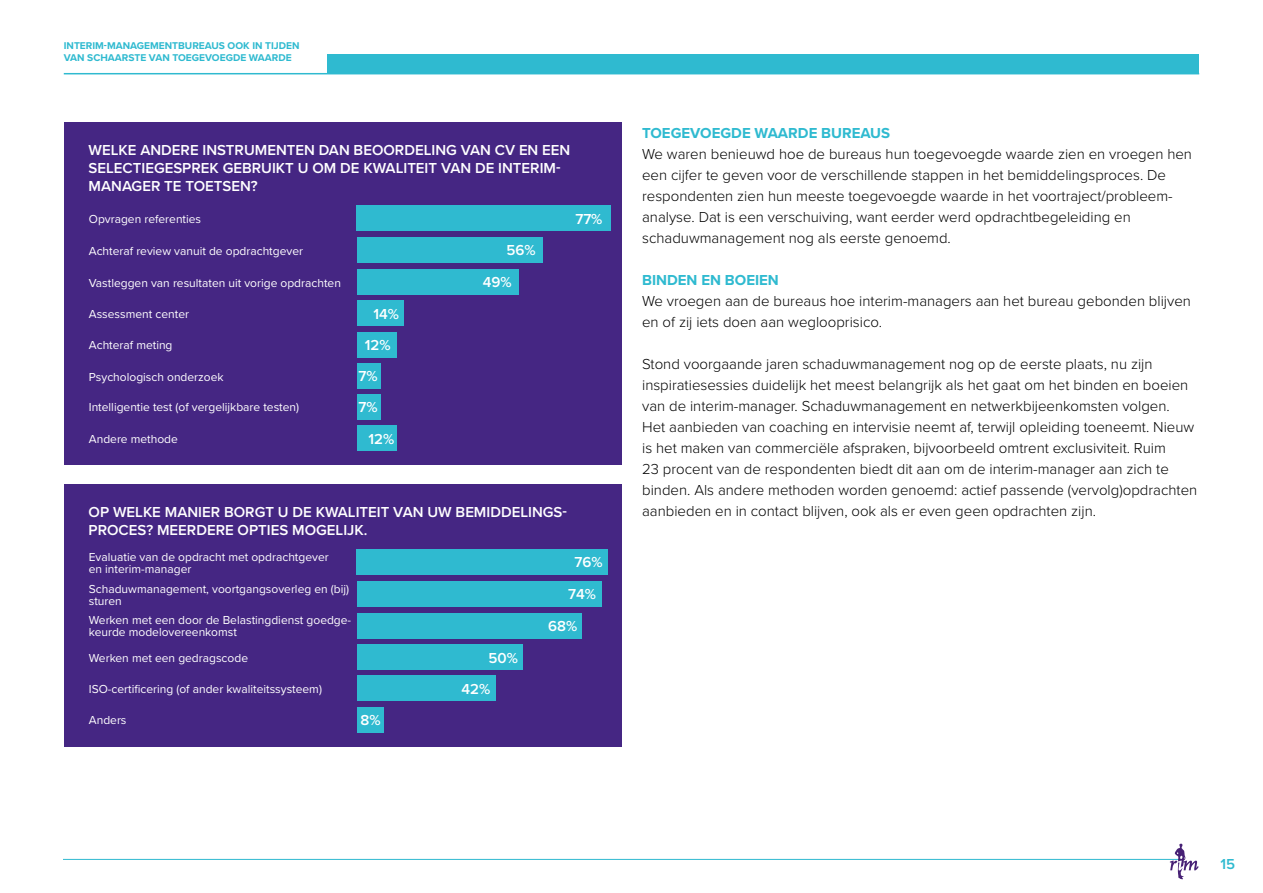
<style>
.page{position:relative;width:1263px;height:893px;background:#fff}
.page>*{position:absolute;margin:0;border:0;box-sizing:border-box;transform-origin:0 0}
.t1{font:300 15px/21px "Proxima Nova";color:#000}
.t2{font:600 15px/18px "Proxima Nova";color:#fff}
.t3{font:700 15px "Proxima Nova";color:#2fbad0}
.t4{font:600 15px "Proxima Nova";color:#2fbad0}
.t5{font:12px/12px "Proxima Nova";color:#fff}
.t6{font:700 10.2px/12.3px "Proxima Nova";color:#2fbad0}
</style>
<div class="page">
<hr style="left:64px;top:859px;width:1116px;height:1px;background:#30b9d0">
<svg style="left:1170px;top:844px;width:29px;height:35px"></svg>
<div style="left:327px;top:54px;width:872px;height:20px;background:#2fbad0"></div>
<hr style="left:64px;top:73px;width:1135px;height:1px;background:#2fbad0">
<div style="left:65px;top:122px;width:557px;height:343px;background:#452683"></div>
<div style="left:65px;top:484px;width:557px;height:263px;background:#452683"></div>
<div style="left:357px;top:205px;width:254px;height:26px;background:#2fbad0"></div>
<div style="left:357px;top:549px;width:251px;height:26px;background:#2fbad0"></div>
<div style="left:357px;top:237px;width:185px;height:26px;background:#2fbad0"></div>
<div style="left:357px;top:581px;width:244px;height:26px;background:#2fbad0"></div>
<div style="left:357px;top:269px;width:162px;height:26px;background:#2fbad0"></div>
<div style="left:357px;top:613px;width:225px;height:25px;background:#2fbad0"></div>
<div style="left:357px;top:300px;width:46px;height:26px;background:#2fbad0"></div>
<div style="left:357px;top:644px;width:165px;height:26px;background:#2fbad0"></div>
<div style="left:357px;top:332px;width:40px;height:25px;background:#2fbad0"></div>
<div style="left:357px;top:676px;width:139px;height:25px;background:#2fbad0"></div>
<div style="left:357px;top:363px;width:23px;height:26px;background:#2fbad0"></div>
<div style="left:357px;top:707px;width:26px;height:25px;background:#2fbad0"></div>
<div style="left:357px;top:394px;width:23px;height:25px;background:#2fbad0"></div>
<div style="left:357px;top:425px;width:40px;height:26px;background:#2fbad0"></div>
<p class="t6" style="left:64px;top:39px;width:237px">INTERIM-MANAGEMENTBUREAUS OOK IN TIJDEN<br>VAN SCHAARSTE VAN TOEGEVOEGDE WAARDE</p>
<p class="t2" style="left:89px;top:141px;width:483px">WELKE ANDERE INSTRUMENTEN DAN BEOORDELING VAN CV EN EEN<br>SELECTIEGESPREK GEBRUIKT U OM DE KWALITEIT VAN DE INTERIM-<br>MANAGER TE TOETSEN?</p>
<p class="t5" style="left:89px;top:212px;width:114px">Opvragen referenties</p>
<p class="t2" style="left:575px;top:209px;width:29px">77%</p>
<p class="t5" style="left:89px;top:244px;width:216px">Achteraf review vanuit de opdrachtgever</p>
<p class="t2" style="left:506px;top:241px;width:31px">56%</p>
<p class="t5" style="left:89px;top:276px;width:254px">Vastleggen van resultaten uit vorige opdrachten</p>
<p class="t2" style="left:483px;top:273px;width:30px">49%</p>
<p class="t5" style="left:89px;top:307px;width:102px">Assessment center</p>
<p class="t2" style="left:373px;top:304px;width:27px">14%</p>
<p class="t5" style="left:89px;top:339px;width:85px">Achteraf meting</p>
<p class="t2" style="left:365px;top:336px;width:27px">12%</p>
<p class="t5" style="left:89px;top:370px;width:136px">Psychologisch onderzoek</p>
<p class="t2" style="left:358px;top:367px;width:21px">7%</p>
<p class="t5" style="left:89px;top:401px;width:212px">Intelligentie test (of vergelijkbare testen)</p>
<p class="t5" style="left:89px;top:432px;width:91px">Andere methode</p>
<p class="t2" style="left:369px;top:391px;width:27px;line-height:31.3px;text-indent:-10px">7%<br>12%</p>
<p class="t2" style="left:89px;top:503px;width:480px">OP WELKE MANIER BORGT U DE KWALITEIT VAN UW BEMIDDELINGS-<br>PROCES? MEERDERE OPTIES MOGELIJK.</p>
<p class="t5" style="left:89px;top:550px;width:241px">Evaluatie van de opdracht met opdrachtgever en interim-manager</p>
<p class="t2" style="left:574px;top:553px;width:30px">76%</p>
<p class="t5" style="left:89px;top:582px;width:262px">Schaduwmanagement, voortgangsoverleg en (bij) sturen</p>
<p class="t2" style="left:568px;top:585px;width:29px">74%</p>
<p class="t5" style="left:89px;top:614px;width:264px">Werken met een door de Belastingdienst goedge&shy;keurde modelovereenkomst</p>
<p class="t2" style="left:548px;top:617px;width:31px">68%</p>
<p class="t5" style="left:89px;top:651px;width:161px">Werken met een gedragscode</p>
<p class="t2" style="left:489px;top:648px;width:31px">50%</p>
<p class="t5" style="left:89px;top:683px;width:235px">ISO-certificering (of ander kwaliteitssysteem)</p>
<p class="t2" style="left:461px;top:679px;width:30px">42%</p>
<p class="t5" style="left:89px;top:714px;width:39px">Anders</p>
<p class="t2" style="left:360px;top:711px;width:22px">8%</p>
<p class="t3" style="left:642px;top:122px;width:250px">TOEGEVOEGDE WAARDE BUREAUS</p>
<p class="t1" style="left:642px;top:143px;width:551px">We waren benieuwd hoe de bureaus hun toegevoegde waarde zien en vroegen hen een cijfer te geven voor de verschillende stappen in het bemiddelingsproces. De respondenten zien hun meeste toegevoegde waarde in het voortraject/probleem&shy;analyse. Dat is een verschuiving, want eerder werd opdrachtbegeleiding en schaduwmanagement nog als eerste genoemd.</p>
<p class="t3" style="left:642px;top:269px;width:138px">BINDEN EN BOEIEN</p>
<p class="t1" style="left:642px;top:290px;width:550px">We vroegen aan de bureaus hoe interim-managers aan het bureau gebonden blijven en of zij iets doen aan weglooprisico.</p>
<p class="t1" style="left:642px;top:353px;width:557px">Stond voorgaande jaren schaduwmanagement nog op de eerste plaats, nu zijn inspiratiesessies duidelijk het meest belangrijk als het gaat om het binden en boeien van de interim-manager. Schaduwmanagement en netwerkbijeenkomsten volgen.<br>Het aanbieden van coaching en intervisie neemt af, terwijl opleiding toeneemt. Nieuw is het maken van commerciële afspraken, bijvoorbeeld omtrent exclusiviteit. Ruim<br>23 procent van de respondenten biedt dit aan om de interim-manager aan zich te binden. Als andere methoden worden genoemd: actief passende (vervolg)opdrachten aanbieden en in contact blijven, ook als er even geen opdrachten zijn.</p>
<p class="t4" style="left:1220px;top:853px;width:16px">15</p>
</div>
